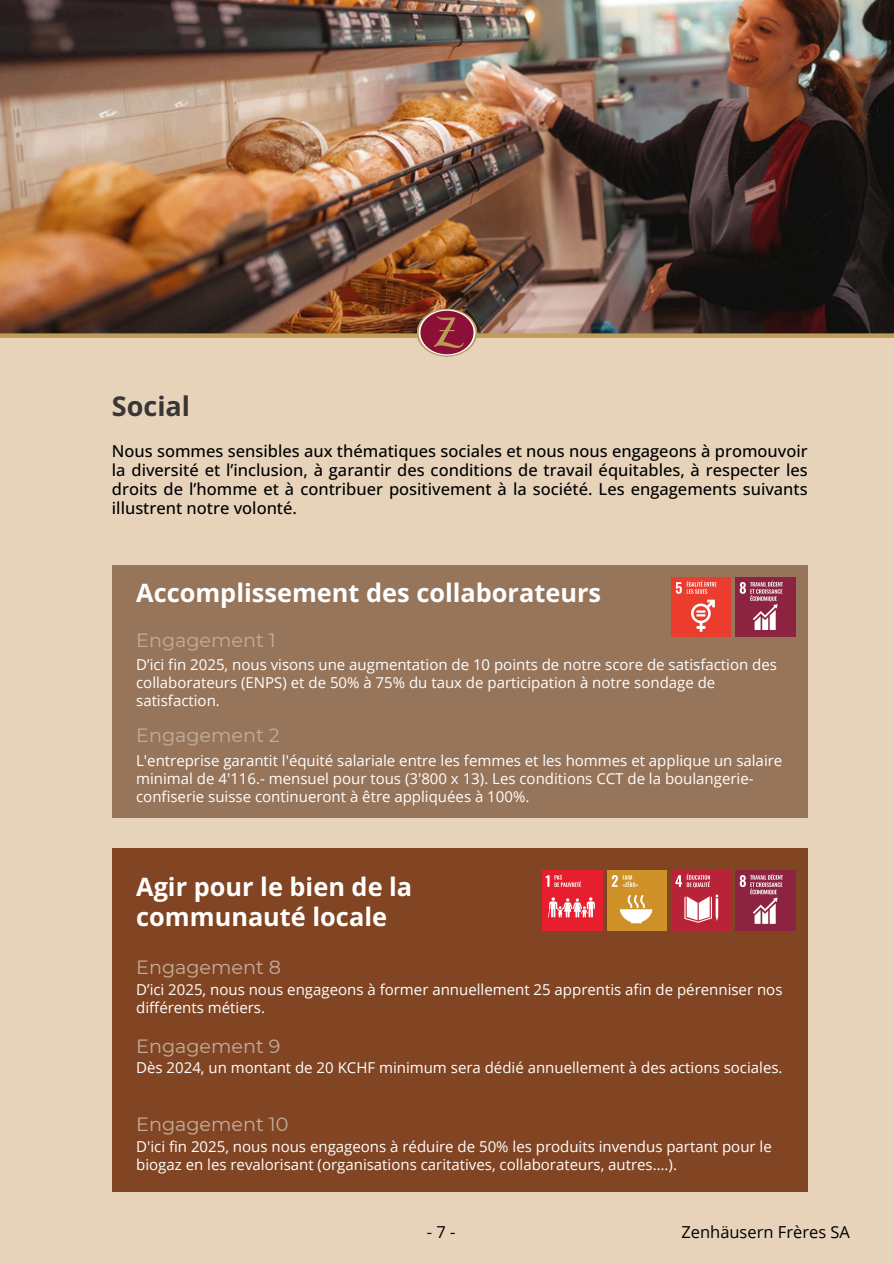
<style>
.page{position:relative;width:894px;height:1264px;background:#fff}
.page>*{position:absolute;margin:0;border:0;box-sizing:border-box;transform-origin:0 0}
.t1{font:700 27px "Open Sans";color:#3a3636}
.t2{font:700 25.35px/30.3px "Open Sans";color:#fff}
.t3{font:19.2px "Montserrat";color:#c2ae9c}
.t4{font:500 16.5px/19.2px "Open Sans";color:#000;text-align:justify}
.t5{font:16.5px "Open Sans";color:#000}
.t6{font:15px/18px "Open Sans";color:#fff}
</style>
<div class="page">
<div style="left:0;top:0;width:893px;height:1263px;background:#e6d3ba"></div>
<div style="left:112px;top:566px;width:695px;height:251px;background:#97755b"></div>
<img style="left:0;top:0;width:893px;height:333px">
<div style="left:0;top:333px;width:893px;height:5px;background:#bd9e56"></div>
<img style="left:417px;top:302px;width:60px;height:55px">
<img style="left:735px;top:577px;width:59px;height:59px">
<img style="left:671px;top:577px;width:59px;height:59px">
<div style="left:112px;top:848px;width:695px;height:343px;background:#824523"></div>
<img style="left:542px;top:871px;width:60px;height:59px">
<img style="left:671px;top:871px;width:59px;height:59px">
<img style="left:735px;top:871px;width:59px;height:59px">
<img style="left:607px;top:871px;width:59px;height:59px">
<p class="t1" style="left:112px;top:387px;width:80px">Social</p>
<p class="t4" style="left:112px;top:440px;width:697px">Nous sommes sensibles aux thématiques sociales et nous nous engageons à promouvoir la diversité et l’inclusion, à garantir des conditions de travail équitables, à respecter les droits de l’homme et à contribuer positivement à la société. Les engagements suivants illustrent notre volonté.</p>
<p class="t2" style="left:136px;top:577px;width:466px">Accomplissement des collaborateurs</p>
<h2 class="t3" style="left:136px;top:628px;width:141px">Engagement 1</h2>
<h1 class="t6" style="left:136px;top:655px;width:642px">D’ici fin 2025, nous visons une augmentation de 10 points de notre score de satisfaction des collaborateurs (ENPS) et de 50% à 75% du taux de participation à notre sondage de satisfaction.</h1>
<p class="t3" style="left:136px;top:723px;width:145px">Engagement 2</p>
<p class="t6" style="left:136px;top:751px;width:647px">L'entreprise garantit l'équité salariale entre les femmes et les hommes et applique un salaire minimal de 4'116.- mensuel pour tous (3'800 x 13). Les conditions CCT de la boulangerie&shy;confiserie suisse continueront à être appliquées à 100%.</p>
<h2 class="t2" style="left:136px;top:870px;width:277px">Agir pour le bien de la communauté locale</h2>
<p class="t3" style="left:136px;top:955px;width:146px">Engagement 8</p>
<p class="t6" style="left:136px;top:979px;width:647px">D’ici 2025, nous nous engageons à former annuellement 25 apprentis afin de pérenniser nos différents métiers.</p>
<h2 class="t3" style="left:136px;top:1034px;width:146px">Engagement 9</h2>
<p class="t6" style="left:136px;top:1058px;width:647px">Dès 2024, un montant de 20 KCHF minimum sera dédié annuellement à des actions sociales.</p>
<h2 class="t3" style="left:136px;top:1112px;width:154px">Engagement 10</h2>
<p class="t6" style="left:136px;top:1137px;width:637px">D'ici fin 2025, nous nous engageons à réduire de 50% les produits invendus partant pour le biogaz en les revalorisant (organisations caritatives, collaborateurs, autres….).</p>
<p class="t5" style="left:426px;top:1219px;width:30px">-7-</p>
<h2 class="t5" style="left:681px;top:1219px;width:170px">Zenhäusern Frères SA</h2>
</div>
